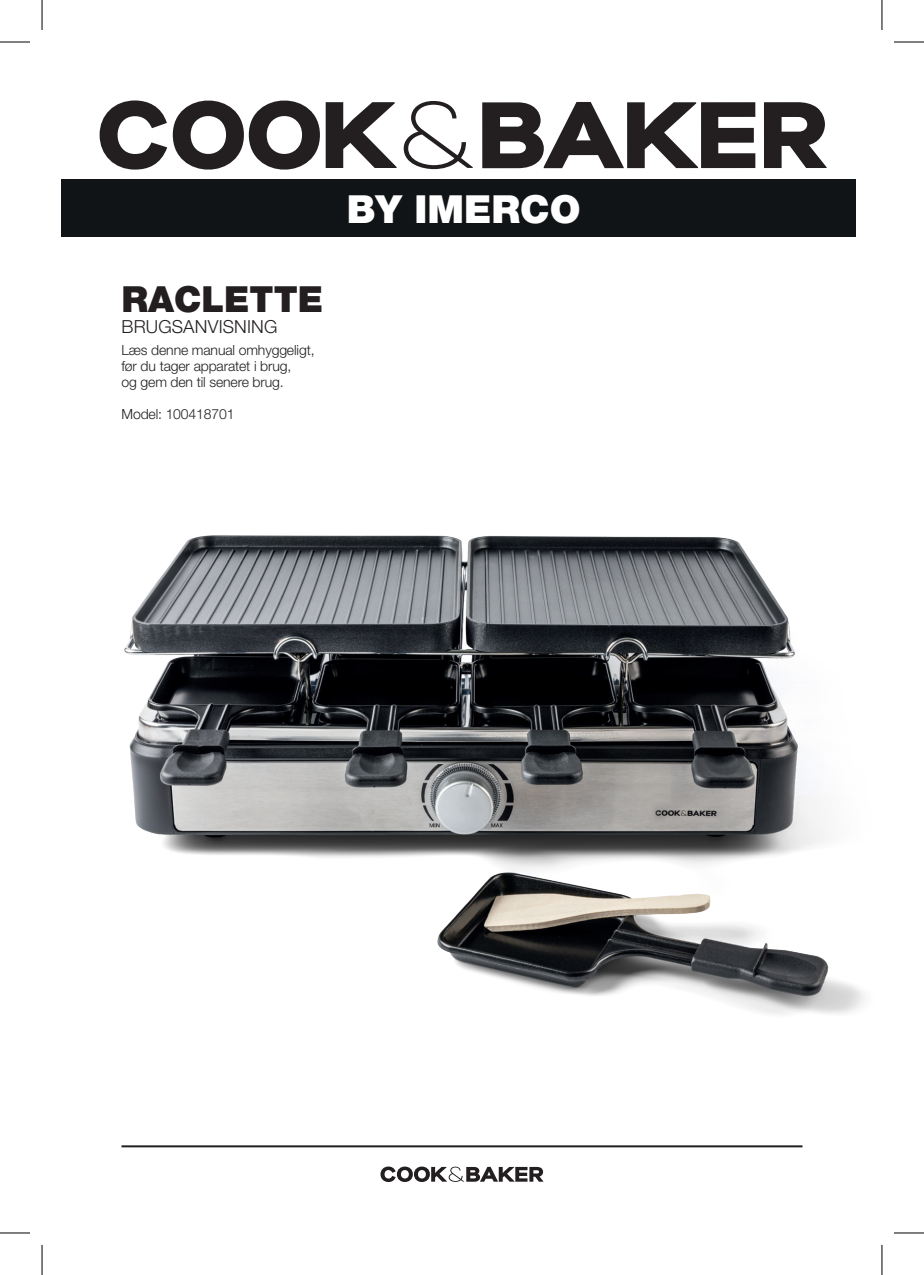
<style>
.page{position:relative;width:924px;height:1275px;background:#fff}
.page>*{position:absolute;margin:0;border:0;box-sizing:border-box;transform-origin:0 0}
.t1{font:900 38.8px "Helvetica Neue LT Std";color:#fff}
.t2{font:900 36px "Helvetica Neue LT Std";color:#231f20}
.t3{font:300 18px "Helvetica Neue LT Std";letter-spacing:.01em;color:#231f20}
.t4{font:300 14px/16px "Helvetica Neue LT Std";letter-spacing:-.01em;color:#231f20}
</style>
<div class="page">
<div style="left:61px;top:179px;width:794px;height:57px;background:#111416"></div>
<svg style="left:100px;top:100px;width:67px;height:70px"></svg>
<svg style="left:173px;top:100px;width:223px;height:70px"></svg>
<svg style="left:403px;top:101px;width:69px;height:68px"></svg>
<svg style="left:482px;top:102px;width:273px;height:66px"></svg>
<svg style="left:764px;top:102px;width:62px;height:66px"></svg>
<hr style="left:121px;top:1145px;width:681px;height:2px;background:#231f20">
<svg style="left:380px;top:1166px;width:163px;height:16px"></svg>
<img style="left:124px;top:535px;width:741px;height:479px">
<hr style="left:0;top:42px;width:30px;height:1px;background:#000">
<hr style="left:893px;top:42px;width:30px;height:1px;background:#000">
<hr style="left:0;top:1232px;width:30px;height:1px;background:#000">
<hr style="left:893px;top:1232px;width:30px;height:1px;background:#000">
<hr style="left:42px;top:0;width:1px;height:30px;background:#000">
<hr style="left:42px;top:1245px;width:1px;height:30px;background:#000">
<hr style="left:881px;top:0;width:1px;height:30px;background:#000">
<hr style="left:881px;top:1245px;width:1px;height:30px;background:#000">
<h2 class="t2" style="left:121px;top:277px;width:203px">RACLETTE</h2>
<p class="t3" style="left:121px;top:316px;width:157px">BRUGSANVISNING</p>
<p class="t4" style="left:121px;top:342px;width:194px">Læs denne manual omhyggeligt, før du tager apparatet i brug,<br>og gem den til senere brug.</p>
<p class="t4" style="left:121px;top:406px;width:115px">Model: 100418701</p>
<h1 class="t1" style="left:347px;top:186px;width:235px">BY IMERCO</h1>
</div>
